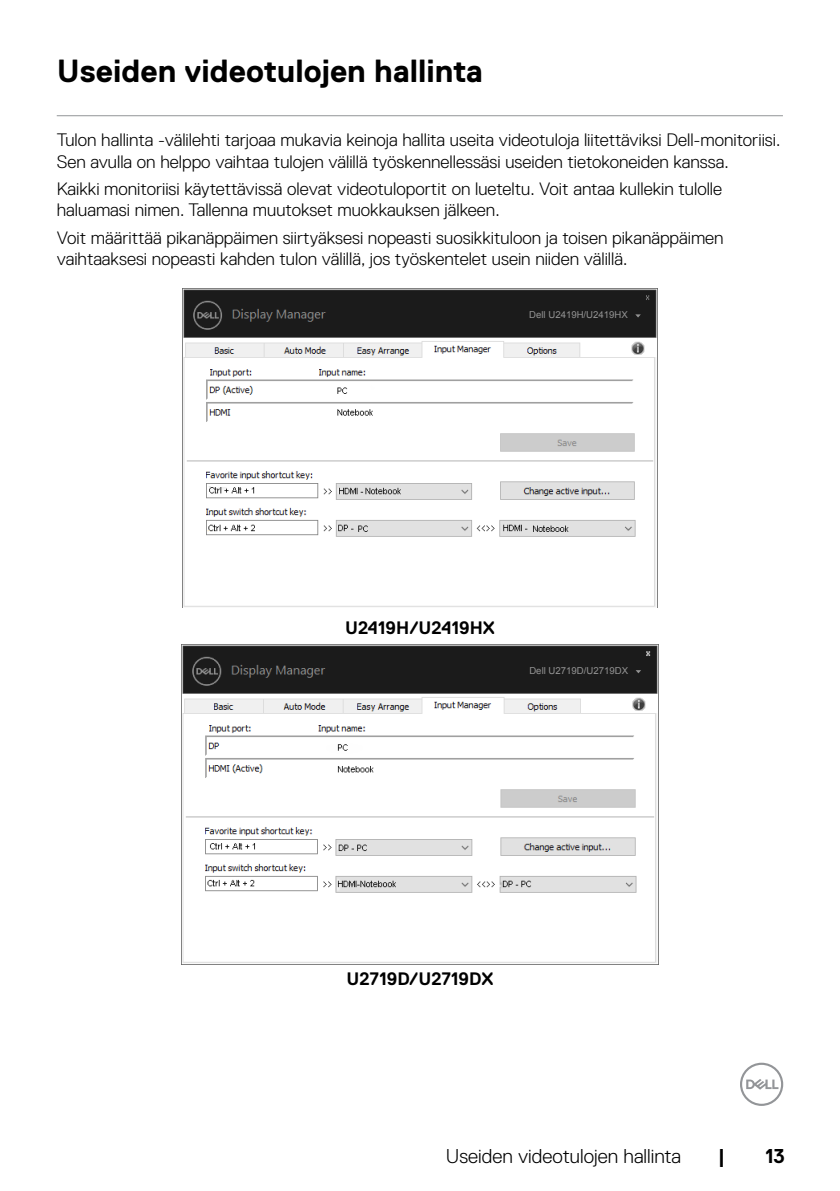
<style>
.page{position:relative;width:840px;height:1191px;background:#fff}
.page>*{position:absolute;margin:0;border:0;box-sizing:border-box;transform-origin:0 0}
.t1{font:700 32px "Dell Replica";color:#000}
.t2{font:300 20px "Dell Replica";color:#000}
.t3{font:700 20px "Dell Replica";color:#000}
.t4{font:300 18px/21.6px "Dell Replica";color:#000}
.t5{font:700 18px "Dell Replica";color:#000}
.t6{font:9.6px "Arial";color:#939393}
</style>
<div class="page">
<svg style="left:740px;top:1062px;width:42px;height:44px"></svg>
<hr style="left:57px;top:115px;width:725px;height:1px;background:#939598">
<img style="left:182px;top:289px;width:475px;height:318px">
<div style="left:526px;top:309px;width:116px;height:11px;background:#1b1b1b"></div>
<svg style="left:635px;top:314px;width:5px;height:3px"></svg>
<img style="left:182px;top:644px;width:475px;height:319px">
<div style="left:526px;top:664px;width:116px;height:12px;background:#1b1b1b"></div>
<h1 class="t1" style="left:57px;top:53px;width:427px">Useiden videotulojen hallinta</h1>
<p class="t4" style="left:57px;top:129px;width:724px">Tulon hallinta -välilehti tarjoaa mukavia keinoja hallita useita videotuloja liitettäviksi Dell-monitoriisi.<br>Sen avulla on helppo vaihtaa tulojen välillä työskennellessäsi useiden tietokoneiden kanssa.</p>
<p class="t4" style="left:57px;top:178px;width:666px">Kaikki monitoriisi käytettävissä olevat videotuloportit on lueteltu. Voit antaa kullekin tulolle haluamasi nimen. Tallenna muutokset muokkauksen jälkeen.</p>
<p class="t4" style="left:57px;top:227px;width:668px">Voit määrittää pikanäppäimen siirtyäksesi nopeasti suosikkituloon ja toisen pikanäppäimen vaihtaaksesi nopeasti kahden tulon välillä, jos työskentelet usein niiden välillä.</p>
<p class="t6" style="left:529px;top:309px;width:100px">Dell U2419H/U2419HX</p>
<p class="t5" style="left:345px;top:618px;width:151px">U2419H/U2419HX</p>
<p class="t6" style="left:529px;top:664px;width:100px">Dell U2719D/U2719DX</p>
<p class="t5" style="left:346px;top:968px;width:148px">U2719D/U2719DX</p>
<p class="t2" style="left:445px;top:1144px;width:237px">Useiden videotulojen hallinta</p>
<p class="t3" style="left:717px;top:1144px;width:9px">|</p>
<p class="t3" style="left:765px;top:1144px;width:21px">13</p>
</div>
